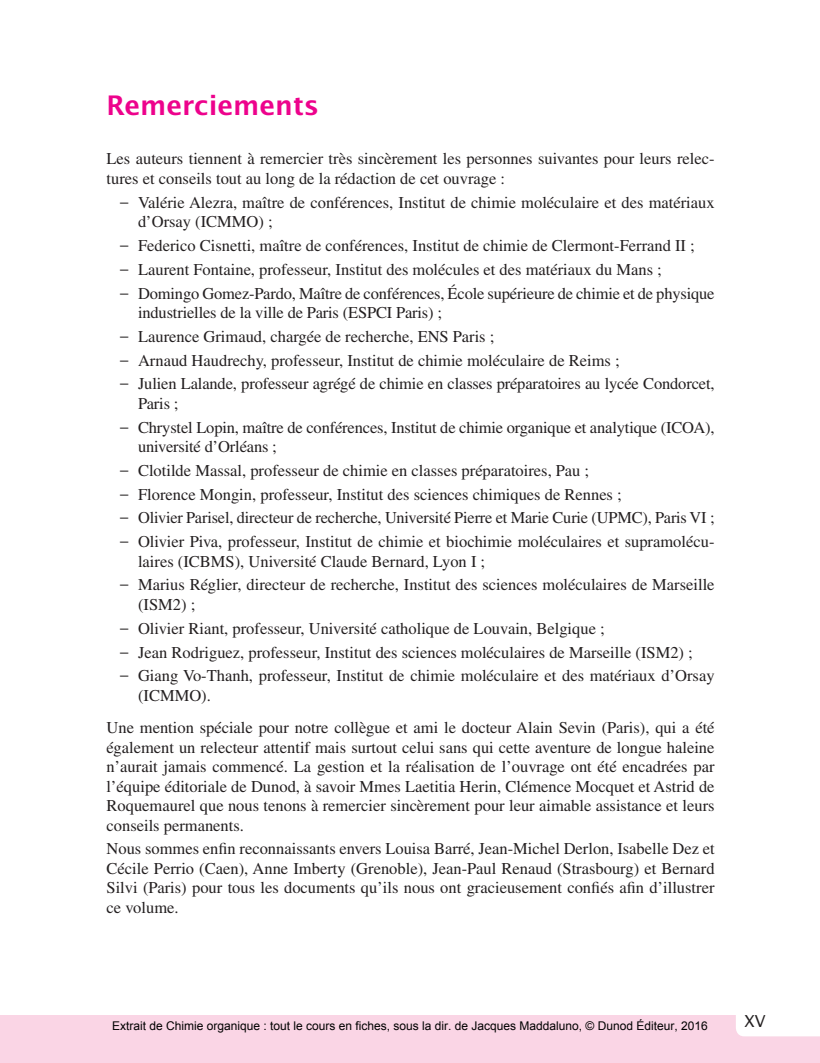
<style>
.page{position:relative;width:820px;height:1063px;background:#fff}
.page>*{position:absolute;margin:0;border:0;box-sizing:border-box;transform-origin:0 0}
.t1{font:27px "Lucida San T Dem";color:#ed028c}
.t2{font:16.5px/19.5px "Times LT Std";color:#231f20}
.t3{font:16.5px "Lucida Sans";color:#231f20}
.t4{font:12px "Arial";color:#000}
.s1{font-family:"Lucida Sans"}
</style>
<div class="page">
<div style="left:0;top:1015px;width:820px;height:47px;background:#fad5e5"></div>
<div style="left:736px;top:1015px;width:84px;height:21px;background:#fff"></div>
<h1 class="t1" style="left:107px;top:90px;width:214px">Remerciements</h1>
<p class="t2" style="left:107px;top:149px;width:610px">Les auteurs tiennent à remercier très sincèrement les personnes suivantes pour leurs relec&shy;tures et conseils tout au long de la rédaction de cet ouvrage :</p>
<p class="t2" style="left:138px;top:192px;width:578px;text-indent:-18px"><span class="s1">–</span> Valérie Alezra, maître de conférences, Institut de chimie moléculaire et des matériaux d’Orsay (ICMMO) ;</p>
<p class="t2" style="left:120px;top:236px;width:576px"><span class="s1">–</span> Federico Cisnetti, maître de conférences, Institut de chimie de Clermont-Ferrand II ;</p>
<p class="t2" style="left:120px;top:259px;width:543px"><span class="s1">–</span> Laurent Fontaine, professeur, Institut des molécules et des matériaux du Mans ;</p>
<p class="t2" style="left:138px;top:283px;width:578px;text-indent:-18px"><span class="s1">–</span> Domingo Gomez-Pardo, Maître de conférences, École supérieure de chimie et de physique industrielles de la ville de Paris (ESPCI Paris) ;</p>
<p class="t2" style="left:120px;top:326px;width:376px"><span class="s1">–</span> Laurence Grimaud, chargée de recherche, ENS Paris ;</p>
<p class="t2" style="left:120px;top:350px;width:501px"><span class="s1">–</span> Arnaud Haudrechy, professeur, Institut de chimie moléculaire de Reims ;</p>
<p class="t2" style="left:138px;top:374px;width:578px;text-indent:-18px"><span class="s1">–</span> Julien Lalande, professeur agrégé de chimie en classes préparatoires au lycée Condorcet,<br>Paris ;</p>
<p class="t2" style="left:138px;top:417px;width:578px;text-indent:-18px"><span class="s1">–</span> Chrystel Lopin, maître de conférences, Institut de chimie organique et analytique (ICOA), université d’Orléans ;</p>
<p class="t2" style="left:120px;top:460px;width:471px"><span class="s1">–</span> Clotilde Massal, professeur de chimie en classes préparatoires, Pau ;</p>
<p class="t2" style="left:120px;top:484px;width:503px"><span class="s1">–</span> Florence Mongin, professeur, Institut des sciences chimiques de Rennes ;</p>
<p class="t2" style="left:120px;top:508px;width:596px"><span class="s1">–</span> Olivier Parisel, directeur de recherche, Université Pierre et Marie Curie (UPMC), Paris VI ;</p>
<p class="t2" style="left:138px;top:532px;width:578px;text-indent:-18px"><span class="s1">–</span> Olivier Piva, professeur, Institut de chimie et biochimie moléculaires et supramolécu&shy;laires (ICBMS), Université Claude Bernard, Lyon I ;</p>
<p class="t2" style="left:138px;top:575px;width:578px;text-indent:-18px"><span class="s1">–</span> Marius Réglier, directeur de recherche, Institut des sciences moléculaires de Marseille (ISM2) ;</p>
<p class="t2" style="left:120px;top:618px;width:486px"><span class="s1">–</span> Olivier Riant, professeur, Université catholique de Louvain, Belgique ;</p>
<p class="t2" style="left:120px;top:642px;width:574px"><span class="s1">–</span> Jean Rodriguez, professeur, Institut des sciences moléculaires de Marseille (ISM2) ;</p>
<p class="t2" style="left:138px;top:666px;width:578px;text-indent:-18px"><span class="s1">–</span> Giang Vo-Thanh, professeur, Institut de chimie moléculaire et des matériaux d’Orsay (ICMMO).</p>
<p class="t2" style="left:107px;top:717px;width:610px;text-align:justify">Une mention spéciale pour notre collègue et ami le docteur Alain Sevin (Paris), qui a été également un relecteur attentif mais surtout celui sans qui cette aventure de longue haleine n’aurait jamais commencé. La gestion et la réalisation de l’ouvrage ont été encadrées par l’équipe éditoriale de Dunod, à savoir Mmes Laetitia Herin, Clémence Mocquet et Astrid de Roquemaurel que nous tenons à remercier sincèrement pour leur aimable assistance et leurs conseils permanents.</p>
<p class="t2" style="left:107px;top:839px;width:610px;text-align:justify">Nous sommes enfin reconnaissants envers Louisa Barré, Jean-Michel Derlon, Isabelle Dez et Cécile Perrio (Caen), Anne Imberty (Grenoble), Jean-Paul Renaud (Strasbourg) et Bernard Silvi (Paris) pour tous les documents qu’ils nous ont gracieusement confiés afin d’illustrer ce volume.</p>
<p class="t4" style="left:112px;top:1017px;width:597px">Extrait de Chimie organique : tout le cours en fiches, sous la dir. de Jacques Maddaluno, © Dunod Éditeur, 2016</p>
<p class="t3" style="left:744px;top:1010px;width:23px">XV</p>
</div>
